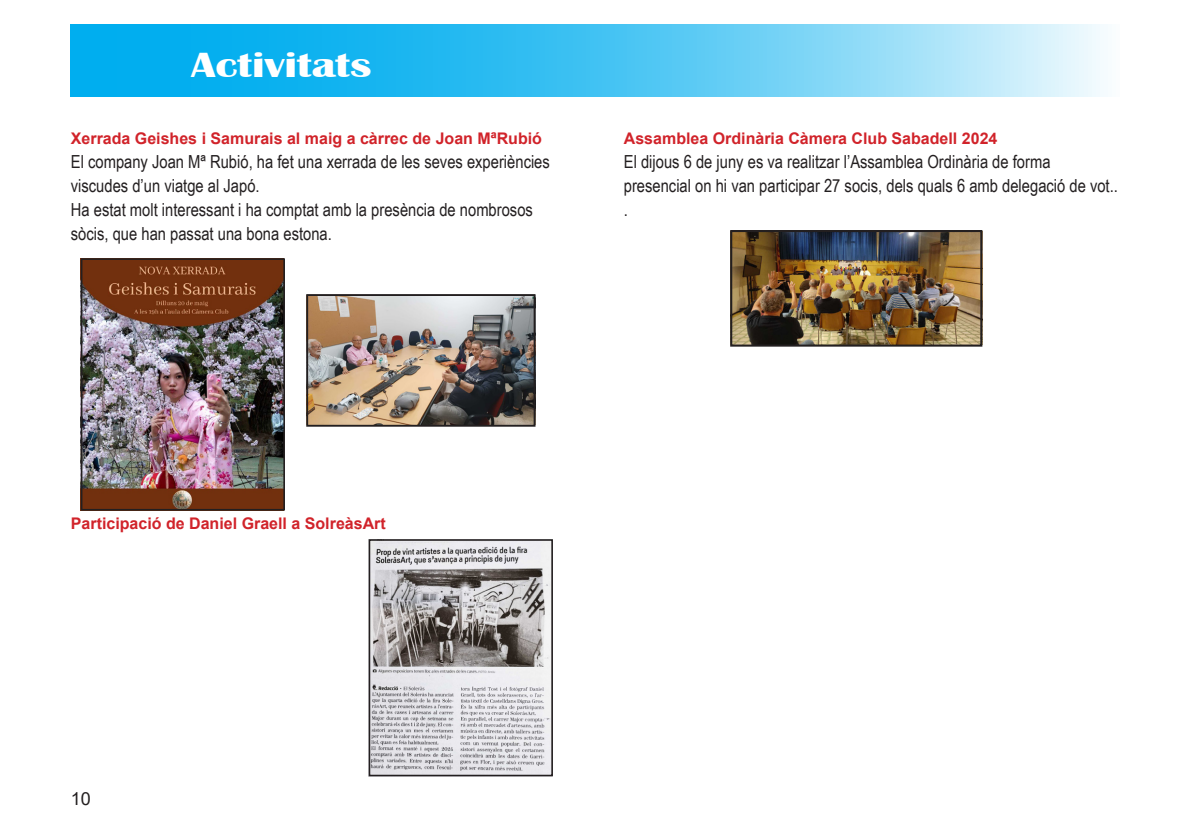
<style>
.page{position:relative;width:1191px;height:840px;background:#fff}
.page>*{position:absolute;margin:0;border:0;box-sizing:border-box;transform-origin:0 0}
.t1{font:700 36px "Britannic";color:#fff;scale:1.25 1}
.t2{font:18px/24px "Arial Narrow";color:#231f20}
.t3{font:18px "Arial";color:#231f20}
.t4{font:700 16px "Arial";color:#d1232a}
</style>
<div class="page">
<svg style="left:71px;top:24px;width:1033px;height:72px"></svg>
<img style="left:84px;top:261px;width:198px;height:246px">
<div style="left:81px;top:258px;width:204px;height:252px;border:2px solid #231f20"></div>
<img style="left:309px;top:297px;width:223px;height:126px">
<div style="left:306px;top:294px;width:229px;height:132px;border:2px solid #231f20"></div>
<img style="left:372px;top:542px;width:178px;height:230px">
<div style="left:369px;top:539px;width:184px;height:236px;border:2px solid #231f20"></div>
<img style="left:733px;top:233px;width:246px;height:110px">
<div style="left:730px;top:230px;width:252px;height:116px;border:2px solid #231f20"></div>
<p class="t1" style="left:191px;top:44px;width:146px">Activitats</p>
<p class="t4" style="left:71px;top:127px;width:473px">Xerrada Geishes i Samurais al maig a càrrec de Joan MªRubió</p>
<p class="t2" style="left:71px;top:149px;width:480px">El company Joan Mª Rubió, ha fet una xerrada de les seves experiències viscudes d’un viatge al Japó.</p>
<p class="t2" style="left:71px;top:197px;width:463px">Ha estat molt interessant i ha comptat amb la presència de nombrosos sòcis, que han passat una bona estona.</p>
<p class="t4" style="left:624px;top:127px;width:375px">Assamblea Ordinària Càmera Club Sabadell 2024</p>
<p class="t2" style="left:624px;top:149px;width:495px">El dijous 6 de juny es va realitzar l’Assamblea Ordinària de forma presencial on hi van participar 27 socis, dels quals 6 amb delegació de vot..</p>
<p class="t2" style="left:624px;top:197px;width:6px">.</p>
<p class="t4" style="left:71px;top:511px;width:316px">Participació de Daniel Graell a SolreàsArt</p>
<p class="t3" style="left:71px;top:785px;width:22px">10</p>
</div>
